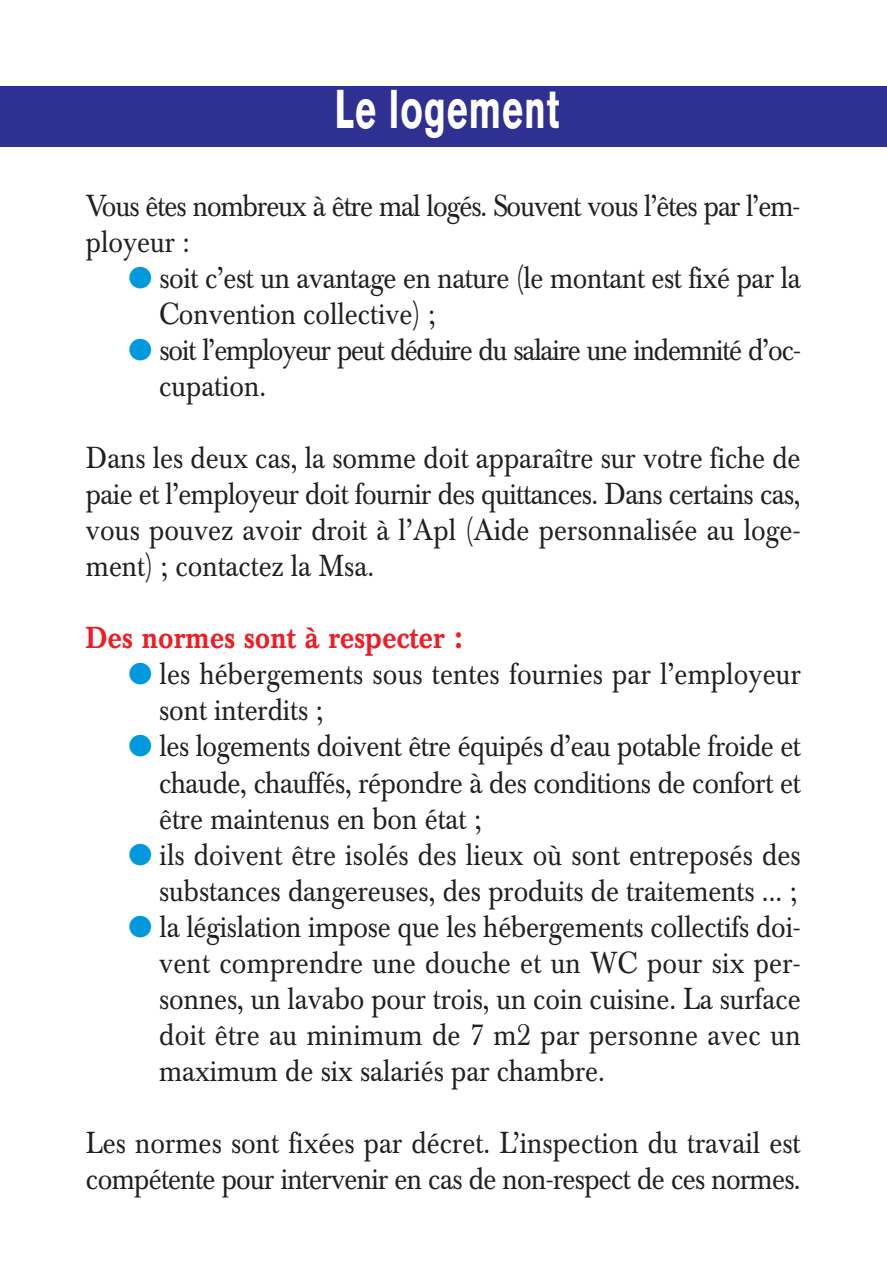
<style>
.page{position:relative;width:887px;height:1270px;background:#fff}
.page>*{position:absolute;margin:0;border:0;box-sizing:border-box;transform-origin:0 0}
.t1{font:700 54px "Akzidenz Grotesk BE";letter-spacing:.03em;color:#fff;scale:.67 1}
.t2{font:30px/36px "Baskerville BE";color:#231f20;text-align:justify;scale:.9 1}
.t3{font:30px/36px "Baskerville BE";letter-spacing:-.025em;color:#231f20;scale:.9 1}
.t4{font:30px/36px "Baskerville BE";letter-spacing:-.035em;color:#231f20;scale:.9 1}
.t5{font:30px/36px "Baskerville BE";letter-spacing:-.04em;color:#231f20;scale:.9 1}
.t6{font:500 30px "Baskerville BE";color:#ee1d23;scale:.9 1}
.s1{color:#09d}
</style>
<div class="page">
<div style="left:0;top:86px;width:886px;height:61px;background:#2e3092"></div>
<h1 class="t1" style="left:334px;top:89px;width:337px">Le logement</h1>
<p class="t4" style="left:86px;top:191px;width:795px">Vous êtes nombreux à être mal logés. Souvent vous l’êtes par l’em&shy;ployeur :</p>
<p class="t2" style="left:159px;top:263px;width:714px;text-indent:-31px"><span class="s1">●</span> soit c’est un avantage en nature (le montant est fixé par la<br>Convention collective) ;</p>
<p class="t5" style="left:159px;top:335px;width:714px;text-indent:-31px"><span class="s1">●</span> soit l’employeur peut déduire du salaire une indemnité d’oc&shy;cupation.</p>
<p class="t2" style="left:86px;top:443px;width:795px">Dans les deux cas, la somme doit apparaître sur votre fiche de paie et l’employeur doit fournir des quittances. Dans certains cas, vous pouvez avoir droit à l’Apl (Aide personnalisée au loge&shy;ment) ; contactez la Msa.</p>
<p class="t6" style="left:86px;top:626px;width:419px">Des normes sont à respecter :</p>
<p class="t2" style="left:159px;top:659px;width:714px;text-indent:-31px"><span class="s1">●</span> les hébergements sous tentes fournies par l’employeur sont interdits ;</p>
<p class="t2" style="left:159px;top:731px;width:714px;text-indent:-31px"><span class="s1">●</span> les logements doivent être équipés d’eau potable froide et chaude, chauffés, répondre à des conditions de confort et être maintenus en bon état ;</p>
<p class="t2" style="left:128px;top:839px;width:748px;text-align:right"><span class="s1">●</span> ils doivent être isolés des lieux où sont entreposés des substances dangereuses, des produits de traitements ... ;</p>
<p class="t2" style="left:159px;top:911px;width:714px;text-indent:-31px"><span class="s1">●</span> la législation impose que les hébergements collectifs doi&shy;vent comprendre une douche et un WC pour six per&shy;sonnes, un lavabo pour trois, un coin cuisine. La surface doit être au minimum de 7 m2 par personne avec un maximum de six salariés par chambre.</p>
<p class="t3" style="left:86px;top:1127px;width:795px">Les normes sont fixées par décret. L’inspection du travail est compétente pour intervenir en cas de non-respect de ces normes.</p>
</div>
